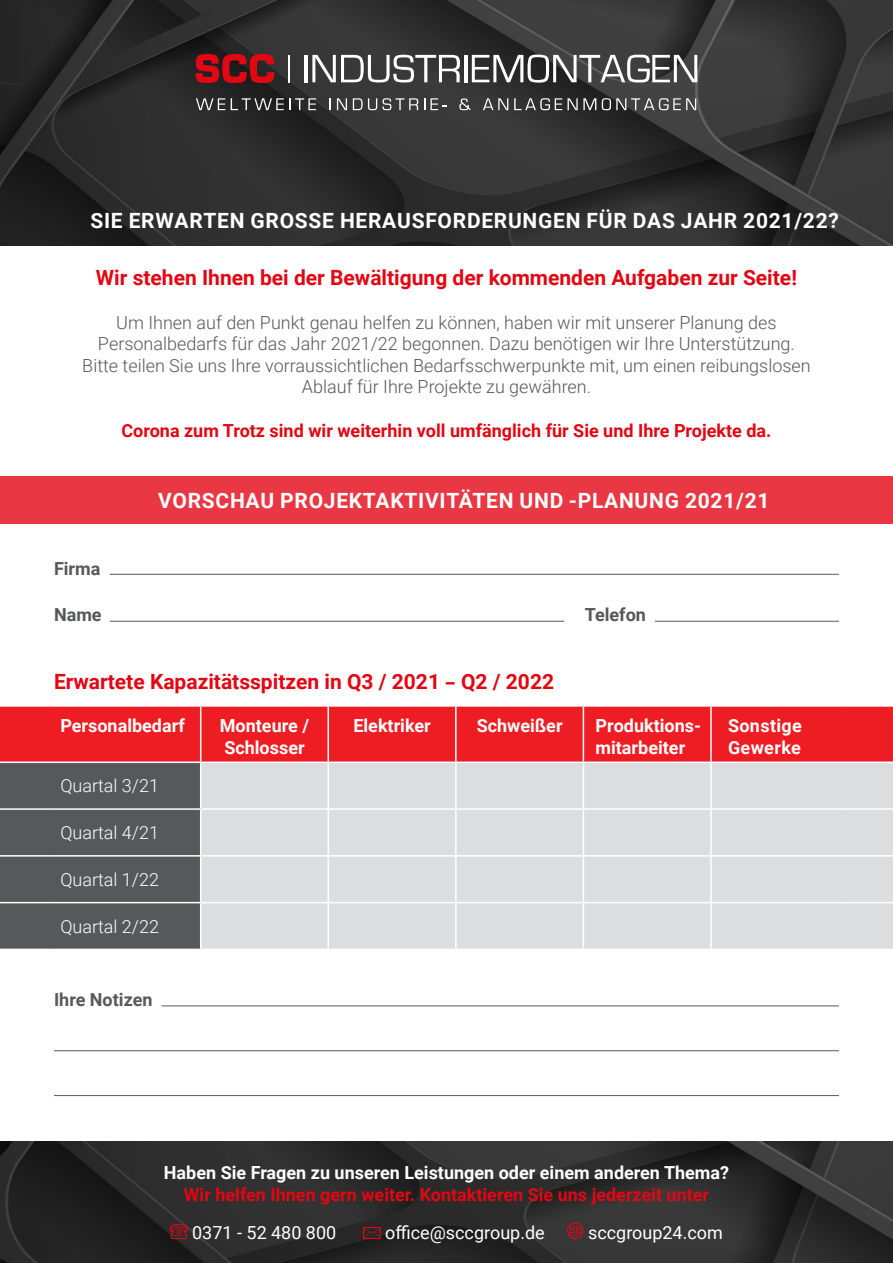
<style>
.page{position:relative;width:893px;height:1263px;background:#fff}
.page>*{position:absolute;margin:0;border:0;box-sizing:border-box;transform-origin:0 0}
.t1{font:700 21px "Roboto";color:#e30613}
.t2{font:700 21px "Roboto";letter-spacing:.035em;color:#fff}
.t3{font:300 18px/21.6px "Roboto";color:#57585a;text-align:center}
.t4{font:700 18px/21.6px "Roboto";color:#fff}
.t5{font:700 18px "Roboto";color:#e30613}
.t6{font:18px "Roboto";color:#fff}
.t7{font:300 18px "Roboto";color:#fff}
.t8{font:700 18px "Roboto";color:#57585a}
.t9{font:700 18px/21.6px "Roboto";letter-spacing:.02em;color:#fff}
.s1{font-family:"Open Sans"}
</style>
<div class="page">
<img style="left:0;top:0;width:893px;height:246px">
<div style="left:0;top:476px;width:893px;height:48px;background:#e93843"></div>
<img style="left:0;top:1141px;width:893px;height:122px">
<svg style="left:170px;top:1224px;width:18px;height:15px"></svg>
<svg style="left:363px;top:1227px;width:18px;height:12px"></svg>
<svg style="left:567px;top:1222px;width:17px;height:17px"></svg>
<div style="left:0;top:707px;width:893px;height:54px;background:#ee1d23"></div>
<div style="left:0;top:763px;width:200px;height:186px;background:#57585a"></div>
<div style="left:201px;top:763px;width:692px;height:186px;background:#dcdddf"></div>
<hr style="left:200px;top:707px;width:1px;height:54px;background:#fff">
<hr style="left:328px;top:707px;width:1px;height:54px;background:#fff">
<hr style="left:455px;top:707px;width:2px;height:54px;background:#fff">
<hr style="left:583px;top:707px;width:1px;height:54px;background:#fff">
<hr style="left:710px;top:707px;width:2px;height:54px;background:#fff">
<hr style="left:328px;top:763px;width:1px;height:45px;background:#fff">
<hr style="left:455px;top:763px;width:2px;height:45px;background:#fff">
<hr style="left:583px;top:763px;width:1px;height:45px;background:#fff">
<hr style="left:710px;top:763px;width:2px;height:45px;background:#fff">
<hr style="left:0;top:808px;width:52px;height:2px;background:#fff">
<hr style="left:52px;top:808px;width:149px;height:2px;background:#fff">
<hr style="left:201px;top:808px;width:127px;height:2px;background:#fff">
<hr style="left:328px;top:808px;width:128px;height:2px;background:#fff">
<hr style="left:328px;top:810px;width:1px;height:45px;background:#fff">
<hr style="left:456px;top:808px;width:127px;height:2px;background:#fff">
<hr style="left:455px;top:810px;width:2px;height:45px;background:#fff">
<hr style="left:583px;top:808px;width:128px;height:2px;background:#fff">
<hr style="left:583px;top:810px;width:1px;height:45px;background:#fff">
<hr style="left:711px;top:808px;width:136px;height:2px;background:#fff">
<hr style="left:710px;top:810px;width:2px;height:45px;background:#fff">
<hr style="left:847px;top:808px;width:46px;height:2px;background:#fff">
<hr style="left:0;top:855px;width:52px;height:1px;background:#fff">
<hr style="left:52px;top:855px;width:149px;height:1px;background:#fff">
<hr style="left:201px;top:855px;width:127px;height:1px;background:#fff">
<hr style="left:328px;top:855px;width:128px;height:1px;background:#fff">
<hr style="left:328px;top:856px;width:1px;height:46px;background:#fff">
<hr style="left:456px;top:855px;width:127px;height:1px;background:#fff">
<hr style="left:455px;top:856px;width:2px;height:46px;background:#fff">
<hr style="left:583px;top:855px;width:128px;height:1px;background:#fff">
<hr style="left:583px;top:856px;width:1px;height:46px;background:#fff">
<hr style="left:711px;top:855px;width:136px;height:1px;background:#fff">
<hr style="left:710px;top:856px;width:2px;height:46px;background:#fff">
<hr style="left:847px;top:855px;width:46px;height:1px;background:#fff">
<hr style="left:0;top:902px;width:52px;height:1px;background:#fff">
<hr style="left:52px;top:902px;width:149px;height:1px;background:#fff">
<hr style="left:201px;top:902px;width:127px;height:1px;background:#fff">
<hr style="left:328px;top:902px;width:128px;height:1px;background:#fff">
<hr style="left:328px;top:903px;width:1px;height:46px;background:#fff">
<hr style="left:456px;top:902px;width:127px;height:1px;background:#fff">
<hr style="left:455px;top:903px;width:2px;height:46px;background:#fff">
<hr style="left:583px;top:902px;width:128px;height:1px;background:#fff">
<hr style="left:583px;top:903px;width:1px;height:46px;background:#fff">
<hr style="left:711px;top:902px;width:136px;height:1px;background:#fff">
<hr style="left:710px;top:903px;width:2px;height:46px;background:#fff">
<hr style="left:847px;top:902px;width:46px;height:1px;background:#fff">
<hr style="left:54px;top:1050px;width:785px;height:1px;background:#57585a">
<hr style="left:54px;top:1095px;width:785px;height:1px;background:#57585a">
<hr style="left:162px;top:1006px;width:677px;height:1px;background:#57585a">
<hr style="left:110px;top:574px;width:729px;height:1px;background:#57585a">
<hr style="left:110px;top:621px;width:454px;height:1px;background:#57585a">
<hr style="left:655px;top:621px;width:184px;height:1px;background:#57585a">
<svg style="left:196px;top:54px;width:78px;height:29px;background:#941119"></svg>
<svg style="left:289px;top:55px;width:1px;height:27px"></svg>
<hr style="left:304px;top:55px;width:3px;height:27px;background:#fff">
<svg style="left:312px;top:55px;width:148px;height:27px"></svg>
<hr style="left:465px;top:55px;width:3px;height:27px;background:#fff">
<svg style="left:472px;top:55px;width:225px;height:28px"></svg>
<svg style="left:196px;top:98px;width:29px;height:12px"></svg>
<svg style="left:231px;top:98px;width:85px;height:12px"></svg>
<svg style="left:330px;top:98px;width:1px;height:12px"></svg>
<svg style="left:337px;top:98px;width:10px;height:12px"></svg>
<svg style="left:353px;top:98px;width:65px;height:12px"></svg>
<svg style="left:424px;top:98px;width:22px;height:12px"></svg>
<svg style="left:459px;top:98px;width:12px;height:12px"></svg>
<svg style="left:483px;top:98px;width:25px;height:12px"></svg>
<svg style="left:514px;top:98px;width:48px;height:12px"></svg>
<svg style="left:568px;top:98px;width:28px;height:12px"></svg>
<svg style="left:602px;top:98px;width:94px;height:12px"></svg>
<p class="t2" style="left:90px;top:206px;width:750px">SIE ERWARTEN GROSSE HERAUSFORDERUNGEN FÜR DAS JAHR 2021/22?</p>
<p class="t1" style="left:96px;top:263px;width:703px">Wir stehen Ihnen bei der Bewältigung der kommenden Aufgaben zur Seite!</p>
<p class="t3" style="left:82px;top:311px;width:730px">Um Ihnen auf den Punkt genau helfen zu können, haben wir mit unserer Planung des Personalbedarfs für das Jahr 2021/22 begonnen. Dazu benötigen wir Ihre Unterstützung.<br>Bitte teilen Sie uns Ihre vorraussichtlichen Bedarfsschwerpunkte mit, um einen reibungslosen Ablauf für Ihre Projekte zu gewähren.</p>
<p class="t5" style="left:122px;top:418px;width:651px">Corona zum Trotz sind wir weiterhin voll umfänglich für Sie und Ihre Projekte da.</p>
<p class="t2" style="left:158px;top:486px;width:613px">VORSCHAU PROJEKTAKTIVITÄTEN UND -PLANUNG 2021/21</p>
<p class="t8" style="left:54px;top:556px;width:48px">Firma</p>
<p class="t8" style="left:54px;top:602px;width:49px">Name</p>
<p class="t8" style="left:585px;top:602px;width:63px">Telefon</p>
<p class="t1" style="left:54px;top:666px;width:502px">Erwartete Kapazitätsspitzen in Q3 / 2021 <span class="s1">–</span> Q2 / 2022</p>
<p class="t4" style="left:60px;top:714px;width:126px">Personalbedarf</p>
<p class="t4" style="left:220px;top:714px;width:91px">Monteure /<br>Schlosser</p>
<p class="t4" style="left:353px;top:714px;width:79px">Elektriker</p>
<p class="t4" style="left:477px;top:714px;width:87px">Schweißer</p>
<p class="t4" style="left:595px;top:714px;width:107px">Produktions&shy;mitarbeiter</p>
<p class="t9" style="left:728px;top:714px;width:75px">Sonstige<br>Gewerke</p>
<p class="t7" style="left:60px;top:773px;width:100px">Quartal 3/21</p>
<p class="t7" style="left:60px;top:820px;width:100px">Quartal 4/21</p>
<p class="t7" style="left:60px;top:867px;width:100px">Quartal 1/22</p>
<p class="t7" style="left:60px;top:914px;width:100px">Quartal 2/22</p>
<p class="t8" style="left:54px;top:987px;width:100px">Ihre Notizen</p>
<p class="t4" style="left:164px;top:1161px;width:567px">Haben Sie Fragen zu unseren Leistungen oder einem anderen Thema?</p>
<p class="t5" style="left:184px;top:1182px;width:527px">Wir helfen Ihnen gern weiter. Kontaktieren Sie uns jederzeit unter</p>
<p class="t6" style="left:192px;top:1220px;width:146px">0371 - 52 480 800</p>
<p class="t6" style="left:385px;top:1220px;width:161px">office@sccgroup.de</p>
<p class="t6" style="left:588px;top:1220px;width:136px">sccgroup24.com</p>
</div>
